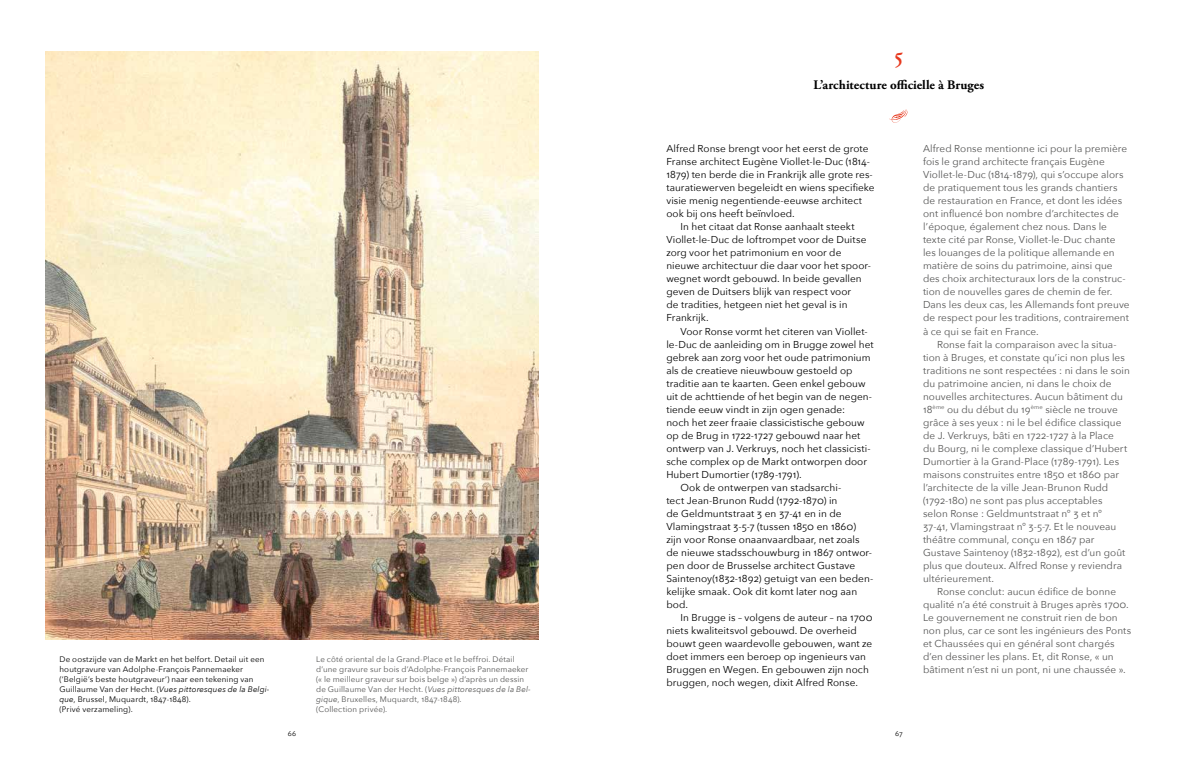
<style>
.page{position:relative;width:1191px;height:766px;background:#fff}
.page>*{position:absolute;margin:0;border:0;box-sizing:border-box;transform-origin:0 0}
.t1{font:600 24px "Adobe Garamond Pro";color:#e7391e}
.t2{font:700 13px "Adobe Garamond Pro";letter-spacing:.005em;color:#000}
.t3{font:10px/13px "Avenir Next";letter-spacing:.005em;color:#565655}
.t4{font:10px "Avenir Next";letter-spacing:.005em;color:#000}
.t5{font:8px/10px "Avenir Next";letter-spacing:.015em;color:#565655}
.t6{font:8px/10px "Avenir Next";letter-spacing:.015em;color:#000}
.t7{font:7px "Avenir Next";color:#000}
.s1{font-style:italic}
</style>
<div class="page">
<img style="left:45px;top:51px;width:494px;height:588px">
<svg style="left:889px;top:109px;width:18px;height:14px"></svg>
<h1 class="t1" style="left:893px;top:41px;width:13px">5</h1>
<p class="t6" style="left:60px;top:653px;width:211px">De oostzijde van de Markt en het belfort. Detail uit een houtgravure van Adolphe-François Pannemaeker (‘België’s beste houtgraveur’) naar een tekening van Guillaume Van der Hecht. (<span class="s1">Vues pittoresques de la Belgi&shy;que</span>, Brussel, Muquardt, 1847-1848).<br>(Privé verzameling).</p>
<p class="t5" style="left:316px;top:653px;width:216px">Le côté oriental de la Grand-Place et le beffroi. Détail d’une gravure sur bois d’Adolphe-François Pannemaeker (« le meilleur graveur sur bois belge ») d’après un dessin de Guillaume Van der Hecht. (<span class="s1">Vues pittoresques de la Bel&shy;gique</span>, Bruxelles, Muquardt, 1847-1848).<br>(Collection privée).</p>
<h2 class="t2" style="left:813px;top:77px;width:172px">L’architecture officielle à Bruges</h2>
<p class="t4" style="left:666px;top:140px;width:203px">Alfred Ronse brengt voor het eerst de grote</p>
<p class="t4" style="left:666px;top:153px;width:205px">Franse architect Eugène Viollet-le-Duc (1814-</p>
<p class="t4" style="left:666px;top:166px;width:208px">1879) ten berde die in Frankrijk alle grote res-</p>
<p class="t4" style="left:666px;top:179px;width:210px">tauratiewerven begeleidt en wiens specifieke</p>
<p class="t4" style="left:666px;top:192px;width:197px">visie menig negentiende-eeuwse architect</p>
<p class="t4" style="left:666px;top:205px;width:130px">ook bij ons heeft beïnvloed.</p>
<p class="t4" style="left:680px;top:218px;width:175px">In het citaat dat Ronse aanhaalt steekt</p>
<p class="t4" style="left:666px;top:231px;width:201px">Viollet-le-Duc de loftrompet voor de Duitse</p>
<p class="t4" style="left:666px;top:244px;width:176px">zorg voor het patrimonium en voor de</p>
<p class="t4" style="left:666px;top:257px;width:206px">nieuwe architectuur die daar voor het spoor-</p>
<p class="t4" style="left:666px;top:270px;width:197px">wegnet wordt gebouwd. In beide gevallen</p>
<p class="t4" style="left:666px;top:283px;width:186px">geven de Duitsers blijk van respect voor</p>
<p class="t4" style="left:666px;top:296px;width:183px">de tradities, hetgeen niet het geval is in</p>
<p class="t4" style="left:666px;top:309px;width:44px">Frankrijk.</p>
<p class="t4" style="left:680px;top:322px;width:189px">Voor Ronse vormt het citeren van Viollet-</p>
<p class="t4" style="left:666px;top:335px;width:209px">le-Duc de aanleiding om in Brugge zowel het</p>
<p class="t4" style="left:666px;top:348px;width:206px">gebrek aan zorg voor het oude patrimonium</p>
<p class="t4" style="left:666px;top:361px;width:188px">als de creatieve nieuwbouw gestoeld op</p>
<p class="t4" style="left:666px;top:374px;width:201px">traditie aan te kaarten. Geen enkel gebouw</p>
<p class="t4" style="left:666px;top:387px;width:207px">uit de achttiende of het begin van de negen-</p>
<p class="t4" style="left:666px;top:400px;width:180px">tiende eeuw vindt in zijn ogen genade:</p>
<p class="t4" style="left:666px;top:413px;width:200px">noch het zeer fraaie classicistische gebouw</p>
<p class="t4" style="left:666px;top:426px;width:195px">op de Brug in 1722-1727 gebouwd naar het</p>
<p class="t4" style="left:666px;top:439px;width:206px">ontwerp van J. Verkruys, noch het classicisti-</p>
<p class="t4" style="left:666px;top:452px;width:202px">sche complex op de Markt ontworpen door</p>
<p class="t4" style="left:666px;top:465px;width:137px">Hubert Dumortier (1789-1791).</p>
<p class="t4" style="left:680px;top:478px;width:162px">Ook de ontwerpen van stadsarchi-</p>
<p class="t4" style="left:666px;top:491px;width:173px">tect Jean-Brunon Rudd (1792-1870) in</p>
<p class="t4" style="left:666px;top:504px;width:177px">de Geldmuntstraat 3 en 37-41 en in de</p>
<p class="t4" style="left:666px;top:517px;width:191px">Vlamingstraat 3-5-7 (tussen 1850 en 1860)</p>
<p class="t4" style="left:666px;top:530px;width:195px">zijn voor Ronse onaanvaardbaar, net zoals</p>
<p class="t4" style="left:666px;top:543px;width:207px">de nieuwe stadsschouwburg in 1867 ontwor-</p>
<p class="t4" style="left:666px;top:556px;width:190px">pen door de Brusselse architect Gustave</p>
<p class="t4" style="left:666px;top:569px;width:208px">Saintenoy(1832-1892) getuigt van een beden-</p>
<p class="t4" style="left:666px;top:582px;width:192px">kelijke smaak. Ook dit komt later nog aan</p>
<p class="t4" style="left:666px;top:595px;width:23px">bod.</p>
<p class="t4" style="left:680px;top:608px;width:193px">In Brugge is – volgens de auteur – na 1700</p>
<p class="t4" style="left:666px;top:621px;width:192px">niets kwaliteitsvol gebouwd. De overheid</p>
<p class="t4" style="left:666px;top:634px;width:207px">bouwt geen waardevolle gebouwen, want ze</p>
<p class="t4" style="left:666px;top:647px;width:201px">doet immers een beroep op ingenieurs van</p>
<p class="t4" style="left:666px;top:660px;width:204px">Bruggen en Wegen. En gebouwen zijn noch</p>
<p class="t4" style="left:666px;top:673px;width:193px">bruggen, noch wegen, dixit Alfred Ronse.</p>
<p class="t3" style="left:923px;top:142px;width:208px">Alfred Ronse mentionne ici pour la première fois le grand architecte français Eugène Viollet-le-Duc (1814-1879), qui s’occupe alors de pratiquement tous les grands chantiers de restauration en France, et dont les idées ont influencé bon nombre d’architectes de l’époque, également chez nous. Dans le texte cité par Ronse, Viollet-le-Duc chante les louanges de la politique allemande en matière de soins du patrimoine, ainsi que des choix architecturaux lors de la construc&shy;tion de nouvelles gares de chemin de fer.<br>Dans les deux cas, les Allemands font preuve de respect pour les traditions, contrairement à ce qui se fait en France.</p>
<p class="t3" style="left:923px;top:337px;width:208px;text-indent:14px">Ronse fait la comparaison avec la situa&shy;tion à Bruges, et constate qu’ici non plus les traditions ne sont respectées : ni dans le soin du patrimoine ancien, ni dans le choix de nouvelles architectures. Aucun bâtiment du 18<sup>ème</sup> ou du début du 19<sup>ème</sup> siècle ne trouve grâce à ses yeux : ni le bel édifice classique de J. Verkruys, bâti en 1722-1727 à la Place<br>du Bourg, ni le complexe classique d’Hubert Dumortier à la Grand-Place (1789-1791). Les maisons construites entre 1850 et 1860 par l’architecte de la ville Jean-Brunon Rudd (1792-180) ne sont pas plus acceptables<br>selon Ronse : Geldmuntstraat n° 3 et n°<br>37-41, Vlamingstraat n° 3-5-7. Et le nouveau théâtre communal, conçu en 1867 par Gustave Saintenoy (1832-1892), est d’un goût plus que douteux. Alfred Ronse y reviendra ultérieurement.</p>
<p class="t3" style="left:923px;top:584px;width:210px;text-indent:14px">Ronse conclut: aucun édifice de bonne qualité n’a été construit à Bruges après 1700.<br>Le gouvernement ne construit rien de bon non plus, car ce sont les ingénieurs des Ponts et Chaussées qui en général sont chargés d’en dessiner les plans. Et, dit Ronse, « un bâtiment n’est ni un pont, ni une chaussée ».</p>
<p class="t7" style="left:288px;top:727px;width:10px">66</p>
<p class="t7" style="left:895px;top:727px;width:9px">67</p>
</div>
